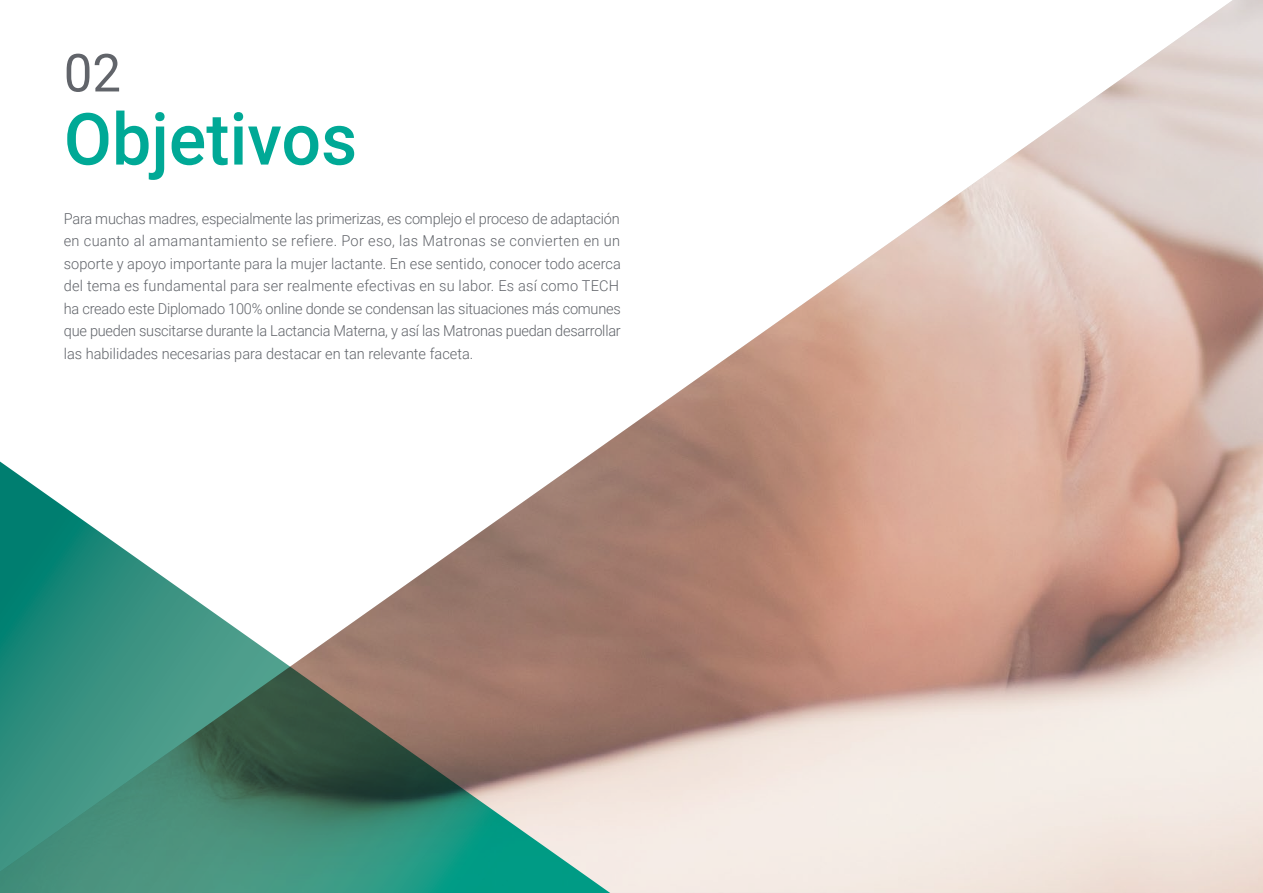
<style>
.page{position:relative;width:1263px;height:893px;background:#fff}
.page>*{position:absolute;margin:0;border:0;box-sizing:border-box;transform-origin:0 0}
.t1{font:500 72px "Roboto";color:#00a996}
.t2{font:52.5px "Roboto";color:#61646a}
.t3{font:300 15px/22.5px "Roboto";color:#61646a;text-align:justify}
</style>
<div class="page">
<img style="left:602px;top:0;width:661px;height:893px">
<svg style="left:0;top:446px;width:640px;height:447px"></svg>
<h2 class="t2" style="left:64px;top:36px;width:59px">02</h2>
<h1 class="t1" style="left:64px;top:89px;width:295px">Objetivos</h1>
<p class="t3" style="left:64px;top:207px;width:559px">Para muchas madres, especialmente las primerizas, es complejo el proceso de adaptación en cuanto al amamantamiento se refiere. Por eso, las Matronas se convierten en un soporte y apoyo importante para la mujer lactante. En ese sentido, conocer todo acerca del tema es fundamental para ser realmente efectivas en su labor. Es así como TECH ha creado este Diplomado 100% online donde se condensan las situaciones más comunes que pueden suscitarse durante la Lactancia Materna, y así las Matronas puedan desarrollar las habilidades necesarias para destacar en tan relevante faceta.</p>
</div>
